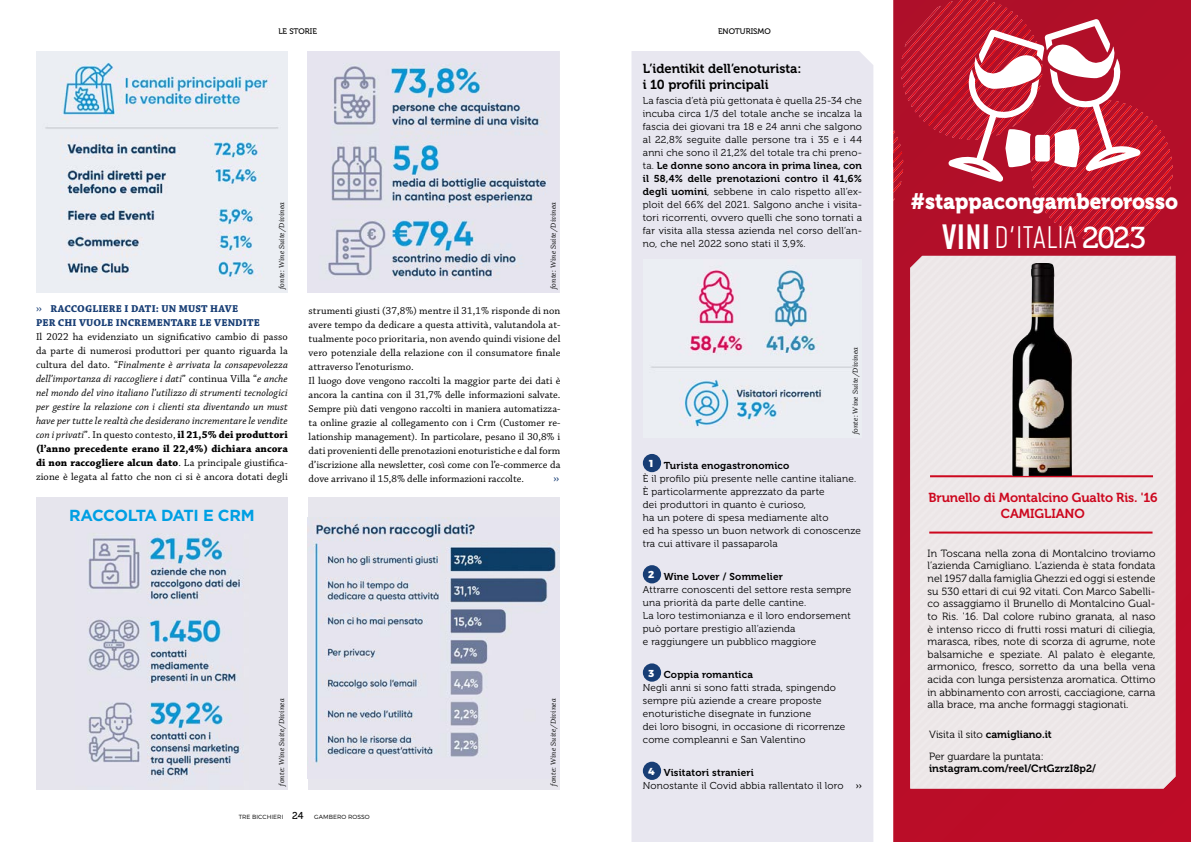
<style>
.page{position:relative;width:1191px;height:842px;background:#fff}
.page>*{position:absolute;margin:0;border:0;box-sizing:border-box;transform-origin:0 0}
.t1{font:300 29.1px "Mohave";letter-spacing:-.01em;color:#fff}
.t2{font:22.2px "Museo 900";color:#fff;scale:.92 1}
.t3{font:700 16px "Gotham";letter-spacing:-.04em;color:#009fe3}
.t4{font:13px/16px "Museo 700";color:#000}
.t5{font:13px/16px "Museo 700";letter-spacing:-.01em;color:#cd071e;text-align:center}
.t6{font:12.5px "Chaparral Pro";color:#183e75}
.t7{font:12.5px "Chaparral Pro";color:#000}
.t8{font:10.5px/14px "Chaparral Pro";color:#000}
.t9{font:italic 10.5px/14px "Chaparral Pro";letter-spacing:.01em;color:#000;text-align:justify}
.t10{font:10.5px/12.6px "Museo 300";letter-spacing:.01em;color:#000;text-align:justify}
.t11{font:700 10.5px/14px "Chaparral Pro";letter-spacing:.015em;color:#183e75}
.t12{font:10.5px "Museo 700";color:#000}
.t13{font:10px/13px "Museo 300";letter-spacing:.02em;color:#000}
.t14{font:10px/13px "Museo 700";letter-spacing:.02em;color:#000}
.t15{font:8px "Museo 500";color:#000}
.t16{font:italic 7px "Lora";letter-spacing:.02em;color:#000}
.t17{font:300 6px "Montserrat";letter-spacing:.01em;color:#000}
.s1{font-style:normal}
.s2{font-weight:700;font-style:normal}
.s3{font-family:"Museo 500";font-weight:400;font-size:10px}
.s4{font-family:"Museo 300"}
.s5{font-family:"Museo 700"}
.s6{font-family:"Montserrat";font-weight:800;font-size:10.1px;color:#fff}
.s7{font-weight:500;font-size:32.8px}
.s8{font-family:"Museo 500";font-weight:400;font-size:30px}
</style>
<div class="page">
<div style="left:631px;top:51px;width:242px;height:791px;background:#e8e7f0"></div>
<div style="left:643px;top:454px;width:18px;height:18px;background:#183e75;border-radius:50%"></div>
<div style="left:643px;top:565px;width:18px;height:18px;background:#183e75;border-radius:50%"></div>
<div style="left:643px;top:663px;width:18px;height:19px;background:#183e75;border-radius:50%"></div>
<div style="left:643px;top:762px;width:18px;height:18px;background:#183e75;border-radius:50%"></div>
<img style="left:36px;top:51px;width:252px;height:241px">
<img style="left:308px;top:51px;width:251px;height:241px">
<div style="left:36px;top:497px;width:252px;height:292px;background:#e6e5ed"></div>
<img style="left:88px;top:533px;width:156px;height:245px">
<div style="left:308px;top:497px;width:251px;height:292px;background:#e7e6ed"></div>
<img style="left:314px;top:517px;width:245px;height:247px">
<img style="left:643px;top:259px;width:218px;height:179px">
<div style="left:893px;top:0;width:298px;height:842px;background:#b50e28"></div>
<img style="left:1064px;top:125px;width:93px;height:106px">
<img style="left:1069px;top:130px;width:92px;height:104px">
<img style="left:1075px;top:136px;width:89px;height:100px">
<img style="left:1082px;top:142px;width:85px;height:97px">
<img style="left:1089px;top:149px;width:81px;height:91px">
<img style="left:1097px;top:157px;width:74px;height:84px">
<img style="left:1105px;top:165px;width:67px;height:76px">
<img style="left:1115px;top:175px;width:57px;height:65px">
<img style="left:1126px;top:186px;width:44px;height:51px">
<img style="left:1142px;top:203px;width:22px;height:25px">
<img style="left:1041px;top:182px;width:90px;height:26px">
<svg style="left:893px;top:131px;width:10px;height:38px"></svg>
<img style="left:893px;top:169px;width:10px;height:14px">
<svg style="left:893px;top:181px;width:8px;height:20px"></svg>
<img style="left:901px;top:0;width:2px;height:79px">
<img style="left:903px;top:0;width:2px;height:87px">
<img style="left:905px;top:0;width:83px;height:95px">
<img style="left:907px;top:2px;width:88px;height:99px">
<img style="left:911px;top:5px;width:90px;height:102px">
<div style="left:910px;top:256px;width:265px;height:532px;background:#ede7e8"></div>
<hr style="left:930px;top:475px;width:223px;height:2px;background:#cd071e">
<hr style="left:929px;top:531px;width:223px;height:2px;background:#cd071e">
<svg style="left:948px;top:19px;width:192px;height:163px"></svg>
<img style="left:1011px;top:263px;width:60px;height:213px">
<p class="t15" style="left:278px;top:27px;width:40px">LE STORIE</p>
<p class="t15" style="left:718px;top:27px;width:54px">ENOTURISMO</p>
<p class="t16" style="left:277px;top:289px;width:89px;rotate:-90deg">fonte: Wine Suite/Divinea</p>
<p class="t16" style="left:549px;top:289px;width:89px;rotate:-90deg">fonte: Wine Suite/Divinea</p>
<p class="t11" style="left:36px;top:302px;width:225px;text-indent:15px">RACCOGLIERE I DATI: UN MUST HAVE<br>PER CHI VUOLE INCREMENTARE LE VENDITE</p>
<p class="t9" style="left:36px;top:330px;width:253px"><span class="s1">Il 2022 ha evidenziato un significativo cambio di passo da parte di numerosi produttori per quanto riguarda la cultura del dato. “</span>Finalmente è arrivata la consapevolezza dell’importanza di raccogliere i dati<span class="s1">” continua Villa “</span>e anche nel mondo del vino italiano l’utilizzo di strumenti tecnologici per gestire la relazione con i clienti sta diventando un must have per tutte le realtà che desiderano incrementare le vendite con i privati<span class="s1">”. In questo contesto,</span> <span class="s2">il 21,5% dei produttori (l’anno precedente erano il 22,4%) dichiara ancora di non raccogliere alcun dato</span><span class="s1">. La principale giustifica&shy;zione è legata al fatto che non ci si è ancora dotati degli</span></p>
<p class="t6" style="left:36px;top:301px;width:8px">››</p>
<h3 class="t3" style="left:69px;top:505px;width:187px">RACCOLTA DATI E CRM</h3>
<p class="t8" style="left:308px;top:305px;width:253px">strumenti giusti (37,8%) mentre il 31,1% risponde di non avere tempo da dedicare a questa attività, valutandola at&shy;tualmente poco prioritaria, non avendo quindi visione del vero potenziale della relazione con il consumatore finale attraverso l’enoturismo.<br>Il luogo dove vengono raccolti la maggior parte dei dati è ancora la cantina con il 31,7% delle informazioni salvate.<br>Sempre più dati vengono raccolti in maniera automatizza&shy;ta online grazie al collegamento con i Crm (Customer re&shy;lationship management). In particolare, pesano il 30,8% i dati provenienti delle prenotazioni enoturistiche e dal form d’iscrizione alla newsletter, così come con l’e-commerce da dove arrivano il 15,8% delle informazioni raccolte.</p>
<p class="t6" style="left:553px;top:472px;width:8px">››</p>
<p class="t16" style="left:277px;top:786px;width:89px;rotate:-90deg">fonte: Wine Suite/Divinea</p>
<p class="t16" style="left:549px;top:786px;width:89px;rotate:-90deg">fonte: Wine Suite/Divinea</p>
<p class="t17" style="left:239px;top:813px;width:133px">TRE BICCHIERI <span class="s3">24</span> GAMBERO ROSSO</p>
<h3 class="t4" style="left:643px;top:60px;width:160px">L’identikit dell’enoturista: i 10 profili principali</h3>
<p class="t13" style="left:643px;top:94px;width:221px;text-align:justify">La fascia d’età più gettonata è quella 25-34 che incuba circa 1/3 del totale anche se incalza la fascia dei giovani tra 18 e 24 anni che salgono al 22,8% seguite dalle persone tra i 35 e i 44 anni che sono il 21,2% del totale tra chi preno-</p>
<p class="t14" style="left:643px;top:159px;width:221px"><span class="s4">ta.</span> Le donne sono ancora in prima linea, con il 58,4% delle prenotazioni contro il 41,6%</p>
<p class="t13" style="left:643px;top:185px;width:221px;text-align:justify"><span class="s5">degli uomini</span>, sebbene in calo rispetto all’ex&shy;ploit del 66% del 2021. Salgono anche i visita&shy;tori ricorrenti, ovvero quelli che sono tornati a far visita alla stessa azienda nel corso dell’an&shy;no, che nel 2022 sono stati il 3,9%.</p>
<p class="t16" style="left:851px;top:434px;width:89px;rotate:-90deg">fonte: Wine Suite/Divinea</p>
<p class="t14" style="left:649px;top:459px;width:142px"><span class="s6">1</span> Turista enogastronomico</p>
<p class="t13" style="left:643px;top:472px;width:220px">È il profilo più presente nelle cantine italiane.<br>È particolarmente apprezzato da parte<br>dei produttori in quanto è curioso,<br>ha un potere di spesa mediamente alto<br>ed ha spesso un buon network di conoscenze tra cui attivare il passaparola</p>
<p class="t14" style="left:648px;top:570px;width:136px"><span class="s6">2</span> Wine Lover / Sommelier</p>
<p class="t13" style="left:643px;top:583px;width:210px">Attrarre conoscenti del settore resta sempre una priorità da parte delle cantine.<br>La loro testimonianza e il loro endorsement può portare prestigio all’azienda<br>e raggiungere un pubblico maggiore</p>
<p class="t14" style="left:648px;top:668px;width:106px"><span class="s6">3</span> Coppia romantica</p>
<p class="t13" style="left:643px;top:681px;width:204px">Negli anni si sono fatti strada, spingendo sempre più aziende a creare proposte enoturistiche disegnate in funzione<br>dei loro bisogni, in occasione di ricorrenze come compleanni e San Valentino</p>
<p class="t14" style="left:648px;top:766px;width:107px"><span class="s6">4</span> Visitatori stranieri</p>
<p class="t13" style="left:643px;top:779px;width:202px">Nonostante il Covid abbia rallentato il loro</p>
<p class="t7" style="left:856px;top:778px;width:8px">››</p>
<h2 class="t2" style="left:911px;top:189px;width:292px">#stappacongamberorosso</h2>
<h1 class="t1" style="left:941px;top:219px;width:206px"><span class="s7">VINI</span>D'ITALIA <span class="s8">2023</span></h1>
<h3 class="t5" style="left:928px;top:490px;width:231px">Brunello di Montalcino Gualto Ris. '16<br>CAMIGLIANO</h3>
<p class="t10" style="left:927px;top:547px;width:229px">In Toscana nella zona di Montalcino troviamo l’azienda Camigliano. L’azienda è stata fondata nel 1957 dalla famiglia Ghezzi ed oggi si estende su 530 ettari di cui 92 vitati. Con Marco Sabelli&shy;co assaggiamo il Brunello di Montalcino Gual&shy;to Ris. '16. Dal colore rubino granata, al naso è intenso ricco di frutti rossi maturi di ciliegia, marasca, ribes, note di scorza di agrume, note balsamiche e speziate. Al palato è elegante, armonico, fresco, sorretto da una bella vena acida con lunga persistenza aromatica. Ottimo in abbinamento con arrosti, cacciagione, carna alla brace, ma anche formaggi stagionati.</p>
<p class="t12" style="left:929px;top:728px;width:124px"><span class="s4">Visita il sito</span> camigliano.it</p>
<p class="t10" style="left:929px;top:750px;width:116px">Per guardare la puntata:</p>
<p class="t12" style="left:929px;top:763px;width:168px">instagram.com/reel/CrtGzrzI8p2/</p>
</div>
